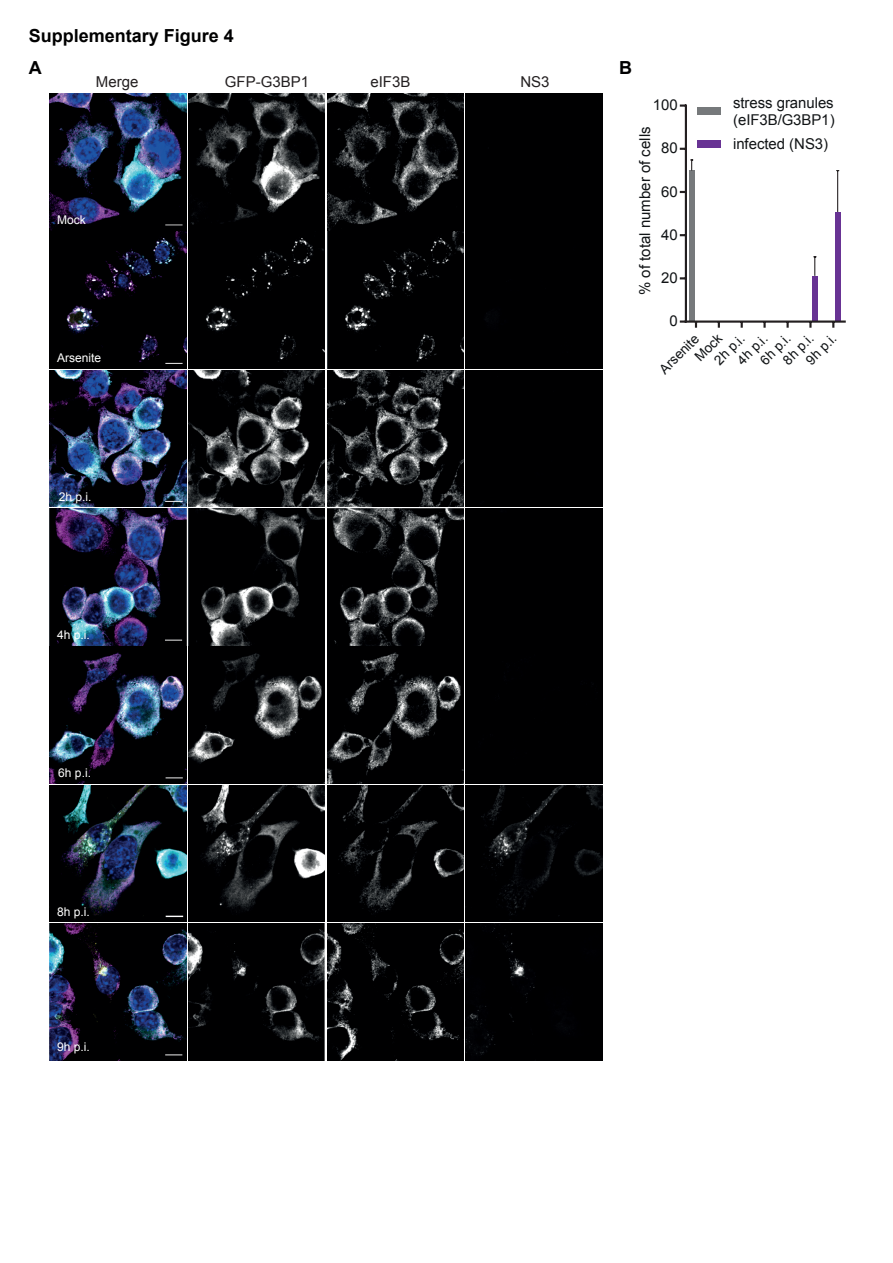
<style>
.page{position:relative;width:893px;height:1263px;background:#fff}
.page>*{position:absolute;margin:0;border:0;box-sizing:border-box;transform-origin:0 0}
.t1{font:700 18px/32px "Arial";color:#000001}
.t2{font:15px/17.2px "Arial";color:#111416}
.t3{font:15px "Arial";color:#231f20}
.t4{font:13.5px "Arial";color:#111416}
.t5{font:12px "Arial";color:#fff}
</style>
<div class="page">
<img style="left:188px;top:785px;width:137px;height:275px">
<img style="left:50px;top:370px;width:136px;height:137px">
<img style="left:188px;top:370px;width:137px;height:137px">
<img style="left:327px;top:370px;width:137px;height:137px">
<div style="left:466px;top:370px;width:136px;height:137px;background:#000001"></div>
<img style="left:50px;top:509px;width:136px;height:136px">
<img style="left:327px;top:509px;width:137px;height:136px">
<img style="left:188px;top:509px;width:137px;height:136px">
<div style="left:466px;top:509px;width:136px;height:136px;background:#000001"></div>
<img style="left:50px;top:647px;width:136px;height:136px">
<img style="left:327px;top:647px;width:137px;height:136px">
<img style="left:188px;top:647px;width:137px;height:136px">
<div style="left:466px;top:647px;width:136px;height:136px;background:#000001"></div>
<img style="left:50px;top:785px;width:136px;height:275px">
<img style="left:466px;top:785px;width:136px;height:275px">
<img style="left:327px;top:785px;width:137px;height:275px">
<img style="left:50px;top:232px;width:136px;height:136px">
<div style="left:466px;top:232px;width:136px;height:136px;background:#000001"></div>
<div style="left:188px;top:232px;width:137px;height:136px;background:#000001"></div>
<img style="left:327px;top:232px;width:137px;height:136px">
<img style="left:50px;top:94px;width:136px;height:136px">
<img style="left:327px;top:94px;width:137px;height:136px">
<img style="left:188px;top:94px;width:137px;height:136px">
<div style="left:466px;top:94px;width:136px;height:136px;background:#000001"></div>
<div style="left:689px;top:171px;width:5px;height:151px;background:#76797b"></div>
<svg style="left:689px;top:159px;width:5px;height:12px"></svg>
<div style="left:812px;top:276px;width:6px;height:46px;background:#683394"></div>
<svg style="left:813px;top:256px;width:4px;height:20px"></svg>
<div style="left:835px;top:212px;width:5px;height:110px;background:#683394"></div>
<svg style="left:836px;top:170px;width:4px;height:42px"></svg>
<svg style="left:786px;top:323px;width:3px;height:5px"></svg>
<svg style="left:763px;top:323px;width:3px;height:5px"></svg>
<hr style="left:685px;top:320px;width:161px;height:3px;background:#231f20">
<svg style="left:680px;top:104px;width:5px;height:3px"></svg>
<svg style="left:680px;top:320px;width:5px;height:3px"></svg>
<hr style="left:685px;top:104px;width:2px;height:219px;background:#231f20">
<div style="left:697px;top:107px;width:23px;height:8px;background:#76797b"></div>
<div style="left:697px;top:140px;width:23px;height:8px;background:#683394"></div>
<p class="t1" style="left:29px;top:20px;width:207px">Supplementary Figure 4<br>A</p>
<p class="t3" style="left:96px;top:72px;width:44px">Merge</p>
<p class="t3" style="left:225px;top:72px;width:86px">GFP-G3BP1</p>
<p class="t3" style="left:370px;top:72px;width:42px">eIF3B</p>
<p class="t3" style="left:520px;top:72px;width:31px">NS3</p>
<p class="t5" style="left:57px;top:212px;width:30px">Mock</p>
<p class="t5" style="left:57px;top:350px;width:46px">Arsenite</p>
<p class="t5" style="left:59px;top:489px;width:34px">2h p.i.</p>
<p class="t5" style="left:57px;top:627px;width:34px">4h p.i.</p>
<p class="t5" style="left:58px;top:765px;width:34px">6h p.i.</p>
<p class="t5" style="left:57px;top:904px;width:34px">8h p.i.</p>
<p class="t5" style="left:57px;top:1038px;width:34px">9h p.i.</p>
<p class="t1" style="left:619px;top:52px;width:14px">B</p>
<p class="t2" style="left:653px;top:97px;width:26px">100</p>
<p class="t2" style="left:636px;top:295px;width:170px;rotate:-90deg">% of total number of cells</p>
<p class="t2" style="left:661px;top:140px;width:18px">80</p>
<p class="t2" style="left:661px;top:183px;width:18px">60</p>
<p class="t2" style="left:661px;top:226px;width:18px">40</p>
<p class="t2" style="left:661px;top:269px;width:18px">20</p>
<p class="t2" style="left:669px;top:313px;width:10px">0</p>
<p class="t2" style="left:733px;top:94px;width:103px">stress granules (eIF3B/G3BP1)</p>
<p class="t2" style="left:733px;top:135px;width:97px">infected (NS3)</p>
<p class="t4" style="left:691px;top:352px;width:34px;rotate:-45deg">Mock</p>
<p class="t4" style="left:656px;top:365px;width:51px;rotate:-45deg">Arsenite</p>
<p class="t4" style="left:802px;top:356px;width:38px;rotate:-45deg">9h p.i.</p>
<p class="t4" style="left:756px;top:356px;width:38px;rotate:-45deg">6h p.i.</p>
<p class="t4" style="left:779px;top:356px;width:38px;rotate:-45deg">8h p.i.</p>
<p class="t4" style="left:710px;top:356px;width:38px;rotate:-45deg">2h p.i.</p>
<p class="t4" style="left:733px;top:356px;width:38px;rotate:-45deg">4h p.i.</p>
</div>
